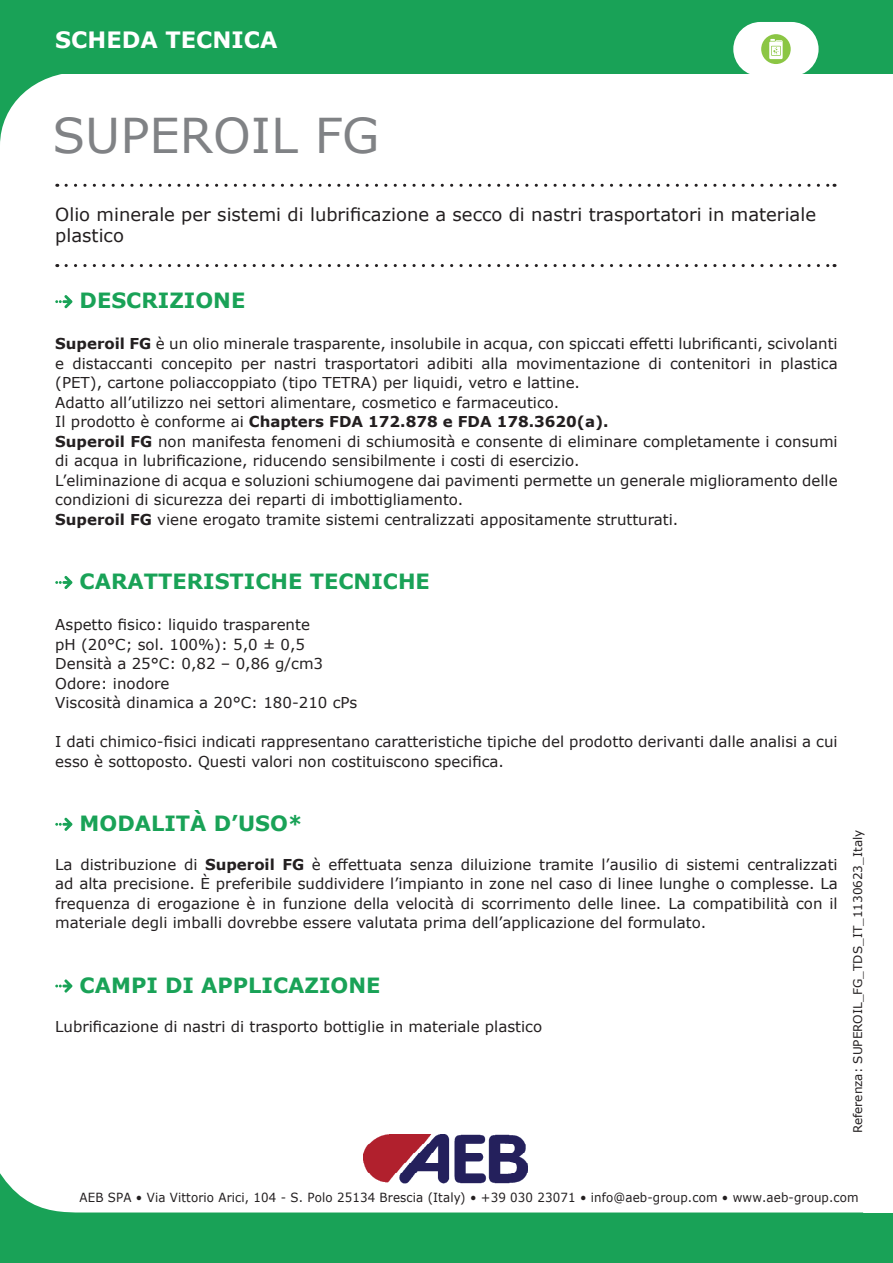
<style>
.page{position:relative;width:893px;height:1263px;background:#fff}
.page>*{position:absolute;margin:0;border:0;box-sizing:border-box;transform-origin:0 0}
.t1{font:48px "Verdana";color:#808285}
.t2{font:700 22.5px "Verdana";color:#fff}
.t3{font:700 21px "Verdana";color:#19a257}
.t4{font:18px/21.6px "Verdana";color:#231f20}
.t5{font:15px/19.5px "Verdana";color:#231f20}
.t6{font:12.6px "Verdana";letter-spacing:.01em;color:#231f20;scale:.94 1}
.t7{font:12px "Verdana";color:#231f20}
.s1{font-weight:700}
</style>
<div class="page">
<svg style="left:66px;top:184px;width:769px;height:3px"></svg>
<svg style="left:66px;top:264px;width:769px;height:3px"></svg>
<div style="left:0;top:0;width:893px;height:73px;background:#19a257"></div>
<svg style="left:0;top:32px;width:863px;height:111px"></svg>
<svg style="left:0;top:1134px;width:528px;height:78px"></svg>
<div style="left:0;top:1212px;width:893px;height:51px;background:#19a257"></div>
<div style="left:733px;top:22px;width:86px;height:54px;background:#fff;border-radius:27px"></div>
<div style="left:761px;top:34px;width:30px;height:30px;background:#8bc644;border-radius:50%"></div>
<svg style="left:769px;top:39px;width:14px;height:20px"></svg>
<svg style="left:55px;top:295px;width:17px;height:13px"></svg>
<svg style="left:55px;top:576px;width:17px;height:13px"></svg>
<svg style="left:55px;top:818px;width:17px;height:13px"></svg>
<svg style="left:55px;top:979px;width:17px;height:13px"></svg>
<h2 class="t2" style="left:55px;top:24px;width:224px">SCHEDA TECNICA</h2>
<h1 class="t1" style="left:52px;top:103px;width:329px">SUPEROIL FG</h1>
<p class="t4" style="left:55px;top:203px;width:762px">Olio minerale per sistemi di lubrificazione a secco di nastri trasportatori in materiale plastico</p>
<h3 class="t3" style="left:80px;top:286px;width:167px">DESCRIZIONE</h3>
<p class="t5" style="left:55px;top:334px;width:784px"><span class="s1">Superoil FG</span> è un olio minerale trasparente, insolubile in acqua, con spiccati effetti lubrificanti, scivolanti e distaccanti concepito per nastri trasportatori adibiti alla movimentazione di contenitori in plastica (PET), cartone poliaccoppiato (tipo TETRA) per liquidi, vetro e lattine.<br>Adatto all’utilizzo nei settori alimentare, cosmetico e farmaceutico.<br>Il prodotto è conforme ai <span class="s1">Chapters FDA 172.878 e FDA 178.3620(a).<br>Superoil FG</span> non manifesta fenomeni di schiumosità e consente di eliminare completamente i consumi di acqua in lubrificazione, riducendo sensibilmente i costi di esercizio.<br>L’eliminazione di acqua e soluzioni schiumogene dai pavimenti permette un generale miglioramento delle condizioni di sicurezza dei reparti di imbottigliamento.<br><span class="s1">Superoil FG</span> viene erogato tramite sistemi centralizzati appositamente strutturati.</p>
<h3 class="t3" style="left:80px;top:566px;width:352px">CARATTERISTICHE TECNICHE</h3>
<p class="t5" style="left:55px;top:615px;width:304px">Aspetto fisico: liquido trasparente<br>pH (20°C; sol. 100%): 5,0 ± 0,5<br>Densità a 25°C: 0,82 – 0,86 g/cm3<br>Odore: inodore<br>Viscosità dinamica a 20°C: 180-210 cPs</p>
<p class="t5" style="left:55px;top:732px;width:784px">I dati chimico-fisici indicati rappresentano caratteristiche tipiche del prodotto derivanti dalle analisi a cui esso è sottoposto. Questi valori non costituiscono specifica.</p>
<h3 class="t3" style="left:80px;top:808px;width:225px">MODALITÀ D’USO*</h3>
<p class="t5" style="left:55px;top:854px;width:784px;text-align:justify">La distribuzione di <span class="s1">Superoil FG</span> è effettuata senza diluizione tramite l’ausilio di sistemi centralizzati ad alta precisione. È preferibile suddividere l’impianto in zone nel caso di linee lunghe o complesse. La frequenza di erogazione è in funzione della velocità di scorrimento delle linee. La compatibilità con il materiale degli imballi dovrebbe essere valutata prima dell’applicazione del formulato.</p>
<h3 class="t3" style="left:80px;top:970px;width:302px">CAMPI DI APPLICAZIONE</h3>
<p class="t5" style="left:55px;top:1016px;width:488px">Lubrificazione di nastri di trasporto bottiglie in materiale plastico</p>
<p class="t7" style="left:850px;top:1133px;width:305px;rotate:-90deg">Referenza: SUPEROIL_FG_TDS_IT_1130623_Italy</p>
<p class="t6" style="left:80px;top:1189px;width:830px">AEB SPA • Via Vittorio Arici, 104 - S. Polo 25134 Brescia (Italy) • +39 030 23071 • info@aeb-group.com • www.aeb-group.com</p>
</div>
